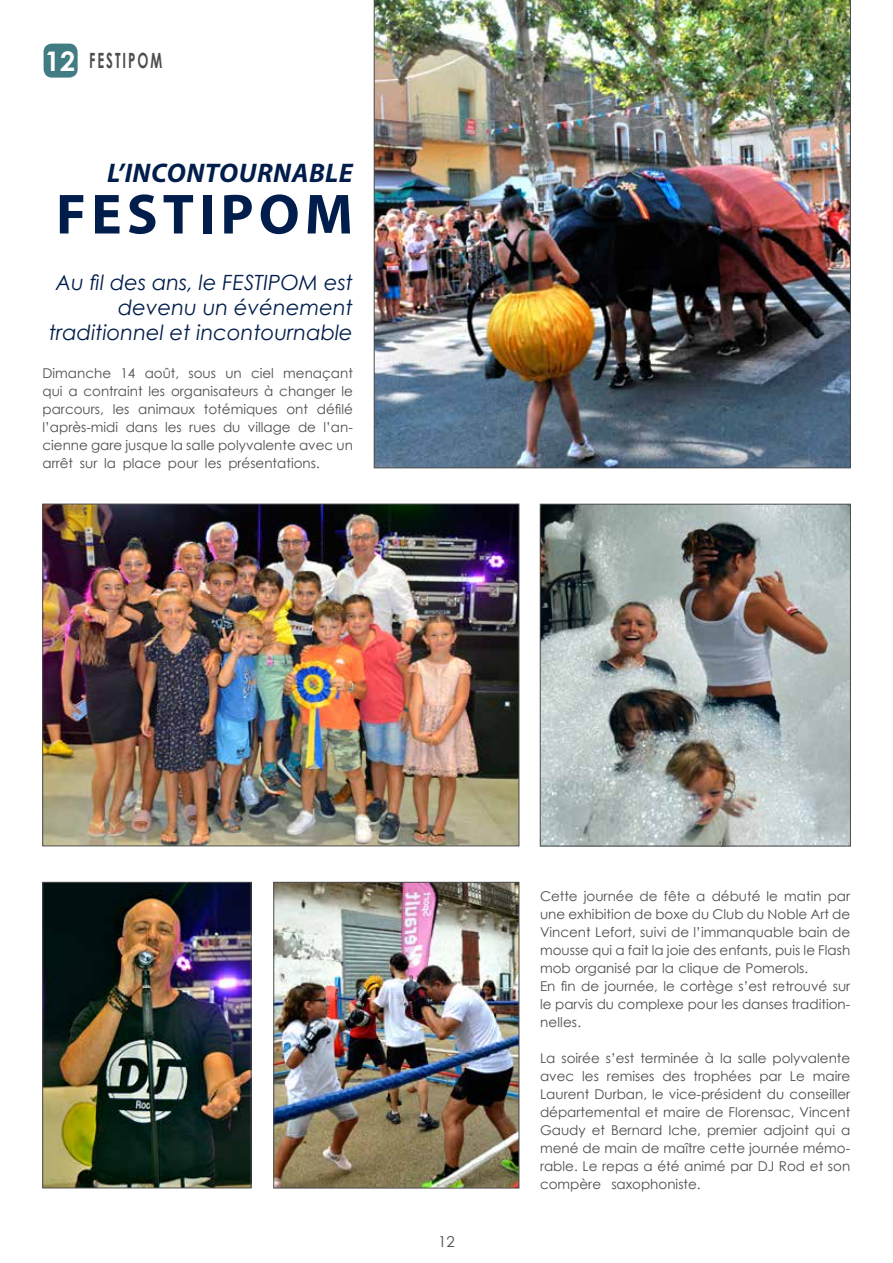
<style>
.page{position:relative;width:893px;height:1263px;background:#fff}
.page>*{position:absolute;margin:0;border:0;box-sizing:border-box;transform-origin:0 0}
.t1{font:700 57px "Myriad Pro";letter-spacing:.09em;color:#001d4b}
.t2{font:italic 700 27px "Myriad Pro";letter-spacing:.02em;color:#001d4b}
.t3{font:italic 21px/25.2px "Century Gothic";color:#001d4b;text-align:right}
.t4{font:700 21px "Century Gothic";letter-spacing:.15em;color:#4d4d4f;scale:.63 1}
.t5{font:15px "Century Gothic";color:#4d4d4f}
.t6{font:13.5px/18px "Century Gothic";color:#4d4d4f;text-align:justify}
.s1{font-size:27px;color:#fff}
</style>
<div class="page">
<div style="left:44px;top:44px;width:34px;height:34px;background:#427c83;border-radius:9px"></div>
<img style="left:45px;top:506px;width:472px;height:338px">
<div style="left:43px;top:504px;width:476px;height:342px;border:1px solid #4d4d4f"></div>
<img style="left:542px;top:506px;width:307px;height:338px">
<div style="left:540px;top:504px;width:311px;height:342px;border:1px solid #4d4d4f"></div>
<img style="left:276px;top:884px;width:241px;height:302px">
<div style="left:274px;top:882px;width:245px;height:306px;border:1px solid #4d4d4f"></div>
<img style="left:374px;top:0;width:477px;height:468px">
<img style="left:45px;top:884px;width:204px;height:302px">
<div style="left:43px;top:882px;width:208px;height:306px;border:1px solid #4d4d4f"></div>
<h3 class="t4" style="left:45px;top:45px;width:187px"><span class="s1">12</span> F ESTIP OM</h3>
<h2 class="t2" style="left:107px;top:156px;width:247px">L’INCONTOURNABLE</h2>
<h1 class="t1" style="left:56px;top:177px;width:298px">FESTIPOM</h1>
<h3 class="t3" style="left:49px;top:269px;width:305px">Au fil des ans, le FESTIPOM est devenu un événement traditionnel et incontournable</h3>
<p class="t6" style="left:43px;top:363px;width:312px">Dimanche 14 août, sous un ciel menaçant qui a contraint les organisateurs à changer le parcours, les animaux totémiques ont défilé l’après-midi dans les rues du village de l’an&shy;cienne gare jusque la salle polyvalente avec un arrêt sur la place pour les présentations.</p>
<p class="t5" style="left:438px;top:1231px;width:18px">12</p>
<p class="t6" style="left:540px;top:887px;width:312px;text-align:left">Cette journée de fête a débuté le matin par une exhibition de boxe du Club du Noble Art de Vincent Lefort, suivi de l’immanquable bain de mousse qui a fait la joie des enfants, puis le Flash mob organisé par la clique de Pomerols.<br>En fin de journée, le cortège s’est retrouvé sur le parvis du complexe pour les danses tradition&shy;nelles.</p>
<p class="t6" style="left:540px;top:1048px;width:312px">La soirée s’est terminée à la salle polyvalente avec les remises des trophées par Le maire Laurent Durban, le vice-président du conseiller départemental et maire de Florensac, Vincent Gaudy et Bernard Iche, premier adjoint qui a mené de main de maître cette journée mémo&shy;rable. Le repas a été animé par DJ Rod et son compère saxophoniste.</p>
</div>
